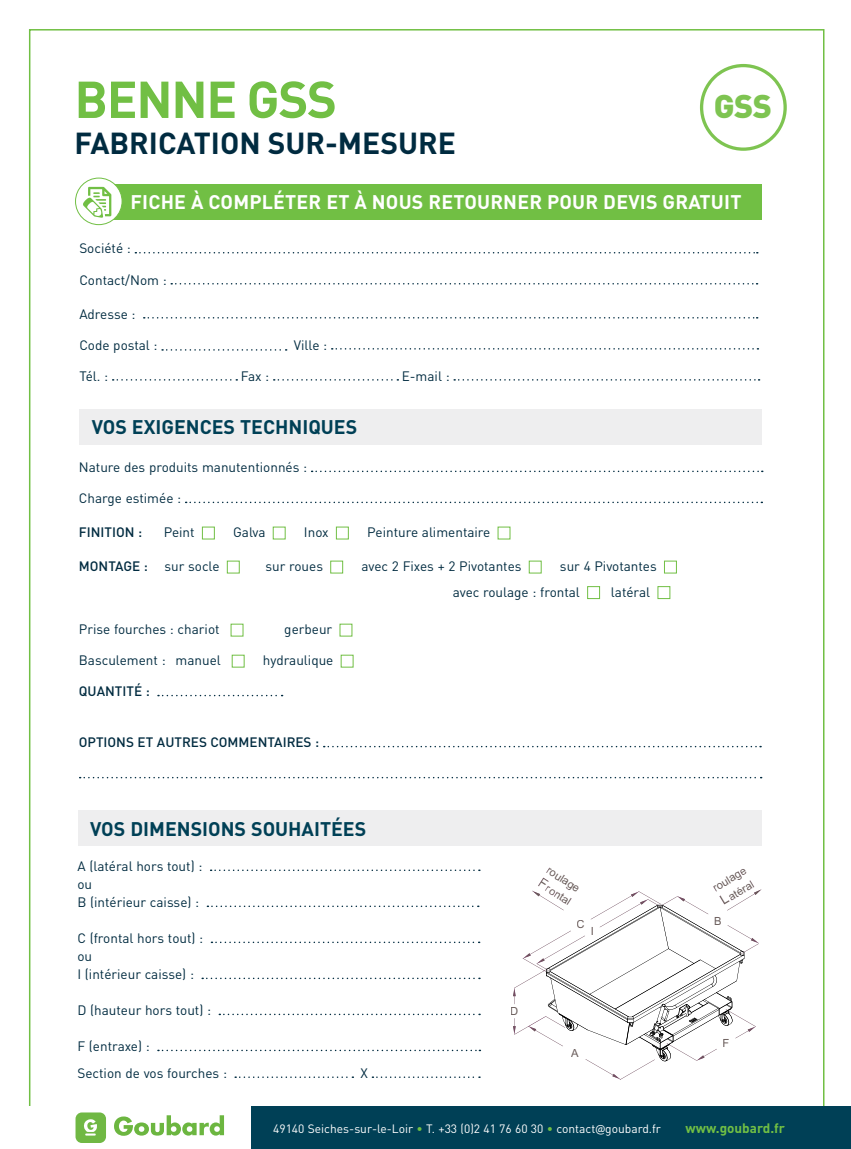
<style>
.page{position:relative;width:851px;height:1149px;background:#fff}
.page>*{position:absolute;margin:0;border:0;box-sizing:border-box;transform-origin:0 0}
.t1{font:700 51px "DIN";letter-spacing:-.025em;color:#71bf44}
.t2{font:900 32.4px "DIN";color:#7ec451}
.t3{font:700 30px "DIN";color:#002b40}
.t4{font:700 19.5px "DIN Pro";letter-spacing:.01em;color:#fff}
.t5{font:700 19.5px "DIN Pro";color:#004056}
.t6{font:13.5px/18px "DIN Pro";color:#002b40}
.t7{font:500 13.5px "DIN Pro";color:#002b40}
.t8{font:700 13.5px "DIN";color:#71bf44}
.t9{font:12px "DIN";color:#fff}
.t10{font:11.25px "Arial";color:#695c5a}
.t11{font:11.1px "Arial";color:#695c5a}
.s1{font-weight:400}
.s2{font-size:14.1px}
.s3{color:#71bf44}
.s4{font-family:"Lato"}
</style>
<div class="page">
<svg style="left:700px;top:64px;width:86px;height:87px"></svg>
<div style="left:715px;top:95px;width:55px;height:23px;background:#fff"></div>
<svg style="left:135px;top:252px;width:622px;height:1px"></svg>
<svg style="left:171px;top:283px;width:586px;height:1px"></svg>
<svg style="left:144px;top:317px;width:613px;height:1px"></svg>
<svg style="left:162px;top:349px;width:124px;height:1px"></svg>
<svg style="left:331px;top:348px;width:427px;height:1px"></svg>
<svg style="left:113px;top:379px;width:124px;height:1px"></svg>
<svg style="left:274px;top:379px;width:124px;height:1px"></svg>
<svg style="left:454px;top:379px;width:305px;height:1px"></svg>
<svg style="left:513px;top:987px;width:2px;height:47px"></svg>
<div style="left:511px;top:1006px;width:6px;height:8px;background:#fff"></div>
<svg style="left:522px;top:889px;width:239px;height:189px"></svg>
<div style="left:571px;top:1048px;width:7px;height:8px;background:#fff"></div>
<div style="left:79px;top:409px;width:682px;height:36px;background:#eeeeef"></div>
<svg style="left:311px;top:470px;width:451px;height:2px"></svg>
<svg style="left:186px;top:501px;width:576px;height:2px"></svg>
<div style="left:202px;top:526px;width:12px;height:13px;background:#fff;border:1px solid #71bf44"></div>
<div style="left:273px;top:526px;width:12px;height:13px;background:#fff;border:1px solid #71bf44"></div>
<div style="left:336px;top:526px;width:12px;height:13px;background:#fff;border:1px solid #71bf44"></div>
<svg style="left:497px;top:526px;width:13px;height:13px"></svg>
<div style="left:227px;top:560px;width:12px;height:13px;background:#fff;border:1px solid #71bf44"></div>
<div style="left:330px;top:560px;width:13px;height:13px;background:#fff;border:1px solid #71bf44"></div>
<div style="left:529px;top:560px;width:12px;height:13px;background:#fff;border:1px solid #71bf44"></div>
<div style="left:587px;top:586px;width:12px;height:12px;background:#fff;border:1px solid #71bf44"></div>
<div style="left:657px;top:586px;width:13px;height:12px;background:#fff;border:1px solid #71bf44"></div>
<svg style="left:339px;top:623px;width:13px;height:13px"></svg>
<div style="left:232px;top:654px;width:12px;height:13px;background:#fff;border:1px solid #71bf44"></div>
<div style="left:341px;top:654px;width:12px;height:13px;background:#fff;border:1px solid #71bf44"></div>
<svg style="left:158px;top:694px;width:124px;height:2px"></svg>
<svg style="left:324px;top:745px;width:437px;height:2px"></svg>
<svg style="left:80px;top:776px;width:681px;height:2px"></svg>
<div style="left:99px;top:184px;width:662px;height:35px;background:#71bf44"></div>
<svg style="left:75px;top:178px;width:47px;height:46px"></svg>
<div style="left:75px;top:178px;width:47px;height:47px;border:1px solid #71bf44;border-radius:50%"></div>
<svg style="left:83px;top:187px;width:28px;height:31px"></svg>
<div style="left:78px;top:810px;width:683px;height:35px;background:#eeeeef"></div>
<svg style="left:210px;top:869px;width:270px;height:1px"></svg>
<svg style="left:207px;top:905px;width:271px;height:1px"></svg>
<svg style="left:211px;top:941px;width:268px;height:1px"></svg>
<svg style="left:202px;top:977px;width:278px;height:1px"></svg>
<svg style="left:219px;top:1013px;width:261px;height:1px"></svg>
<svg style="left:158px;top:1049px;width:322px;height:1px"></svg>
<svg style="left:235px;top:1076px;width:118px;height:1px"></svg>
<svg style="left:372px;top:1076px;width:108px;height:1px"></svg>
<div style="left:251px;top:1106px;width:599px;height:42px;background:#004056"></div>
<div style="left:75px;top:1112px;width:31px;height:30px;background:#70b844;border-radius:6px"></div>
<svg style="left:114px;top:1115px;width:110px;height:20px"></svg>
<svg style="left:84px;top:1119px;width:13px;height:16px"></svg>
<h1 class="t1" style="left:74px;top:66px;width:264px">BENNE GSS</h1>
<h3 class="t3" style="left:74px;top:123px;width:383px">FABRICATION SUR-MESURE</h3>
<h2 class="t2" style="left:713px;top:85px;width:60px">GSS</h2>
<h3 class="t4" style="left:131px;top:186px;width:612px">FICHE À COMPLÉTER ET À NOUS RETOURNER POUR DEVIS GRATUIT</h3>
<p class="t6" style="left:79px;top:238px;width:53px">Société :</p>
<p class="t6" style="left:79px;top:269px;width:89px">Contact/Nom :</p>
<p class="t6" style="left:79px;top:303px;width:58px">Adresse :</p>
<p class="t6" style="left:79px;top:334px;width:80px">Code postal :</p>
<p class="t6" style="left:294px;top:334px;width:35px">Ville :</p>
<p class="t6" style="left:79px;top:365px;width:30px">Tél. :</p>
<p class="t6" style="left:241px;top:365px;width:30px">Fax :</p>
<p class="t6" style="left:402px;top:365px;width:49px">E-mail :</p>
<h3 class="t5" style="left:92px;top:410px;width:267px">VOS EXIGENCES TECHNIQUES</h3>
<p class="t6" style="left:79px;top:457px;width:230px">Nature des produits manutentionnés :</p>
<p class="t6" style="left:79px;top:488px;width:104px">Charge estimée :</p>
<p class="t7" style="left:79px;top:521px;width:65px">FINITION :</p>
<p class="t6" style="left:164px;top:522px;width:32px">Peint</p>
<p class="t6" style="left:233px;top:522px;width:34px">Galva</p>
<p class="t6" style="left:304px;top:522px;width:26px">Inox</p>
<p class="t6" style="left:367px;top:522px;width:125px">Peinture alimentaire</p>
<p class="t7" style="left:79px;top:555px;width:142px">MONTAGE : <span class="s1">sur socle</span></p>
<p class="t6" style="left:265px;top:556px;width:59px">sur roues</p>
<p class="t6" style="left:361px;top:556px;width:162px">avec 2 Fixes + 2 Pivotantes</p>
<p class="t6" style="left:452px;top:552px;width:205px;line-height:25.5px;text-indent:107px">sur 4 Pivotantes avec roulage : frontal</p>
<p class="t6" style="left:611px;top:581px;width:41px">latéral</p>
<p class="t6" style="left:79px;top:619px;width:142px">Prise fourches : chariot</p>
<p class="t6" style="left:284px;top:619px;width:49px">gerbeur</p>
<p class="t6" style="left:79px;top:650px;width:143px">Basculement : manuel</p>
<p class="t6" style="left:263px;top:650px;width:72px">hydraulique</p>
<p class="t7" style="left:79px;top:680px;width:72px">QUANTITÉ :</p>
<p class="t7" style="left:79px;top:731px;width:242px">OPTIONS ET AUTRES COMMENTAIRES :</p>
<h3 class="t5" style="left:90px;top:812px;width:277px">VOS DIMENSIONS SOUHAITÉES</h3>
<p class="t6" style="left:77px;top:855px;width:126px">A (latéral hors tout) : ou<br>B (intérieur caisse) :</p>
<p class="t6" style="left:77px;top:927px;width:127px">C (frontal hors tout) : ou<br>I (intérieur caisse) :</p>
<p class="t6" style="left:77px;top:999px;width:135px">D (hauteur hors tout) :</p>
<p class="t6" style="left:77px;top:1031px;width:151px;line-height:26.7px">F (entraxe) :<br>Section de vos fourches :</p>
<p class="t6" style="left:360px;top:1062px;width:9px">X</p>
<p class="t10" style="left:551px;top:863px;width:39px;rotate:33deg">roulage</p>
<p class="t11" style="left:542px;top:876px;width:39px;rotate:33deg"><span class="s2">F</span>rontal</p>
<p class="t10" style="left:576px;top:917px;width:10px">C</p>
<p class="t10" style="left:590px;top:924px;width:5px">I</p>
<p class="t10" style="left:510px;top:1004px;width:10px">D</p>
<p class="t10" style="left:571px;top:1046px;width:9px">A</p>
<p class="t10" style="left:710px;top:882px;width:39px;rotate:-31deg">roulage</p>
<p class="t11" style="left:718px;top:896px;width:38px;rotate:-31deg"><span class="s2">L</span>atéral</p>
<p class="t10" style="left:713px;top:914px;width:9px">B</p>
<p class="t10" style="left:722px;top:1036px;width:8px">F</p>
<p class="t9" style="left:273px;top:1120px;width:389px">49140 Seiches-sur-le-Loir <span class="s3">•</span> T. +33 (0)2 41 76 60 30 <span class="s3">•</span> contact<span class="s4">@</span>goubard.fr</p>
<p class="t8" style="left:685px;top:1119px;width:101px">www.goubard.fr</p>
</div>
